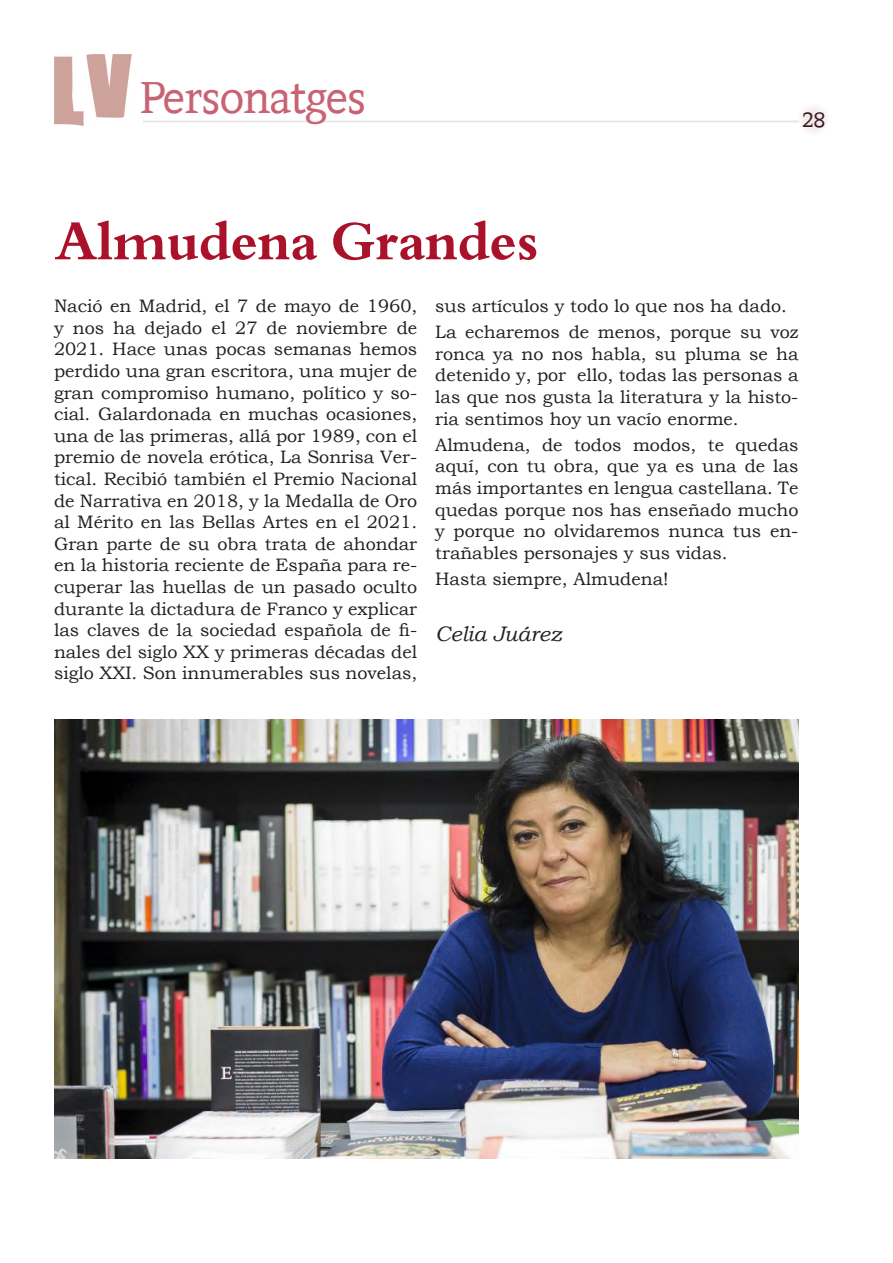
<style>
.page{position:relative;width:893px;height:1263px;background:#fff}
.page>*{position:absolute;margin:0;border:0;box-sizing:border-box;transform-origin:0 0}
.BOOK_ANTIQUA_TEXT{font:700 54px "Bergamo Std";letter-spacing:-.005em;color:#aa122b}
.t1{font:45px "Contra";letter-spacing:-.02em;color:#c76373}
.BOOK_ANTIQUA_TEXT-2{font:italic 21px "Bookman Old Style";color:#231f20}
.t2{font:21px "Contra";color:#231f20}
.BOOK_ANTIQUA_TEXT-3{font:18px/21.6px "Bookman Old Style";color:#231f20;text-align:justify}
</style>
<div class="page">
<hr style="left:142px;top:116px;width:656px;height:2px;background:#383839">
<div style="left:799px;top:104px;width:30px;height:30px;background:#f9eef0;border-radius:50%"></div>
<div style="left:798px;top:104px;width:32px;height:31px;border:2px solid #383839;border-radius:50%"></div>
<img style="left:54px;top:54px;width:77px;height:71px">
<img style="left:54px;top:719px;width:744px;height:439px">
<p class="t1" style="left:140px;top:71px;width:228px">Personatges</p>
<p class="t2" style="left:802px;top:107px;width:25px">28</p>
<p class="BOOK_ANTIQUA_TEXT" style="left:55px;top:210px;width:485px">Almudena Grandes</p>
<p class="BOOK_ANTIQUA_TEXT-3" style="left:54px;top:295px;width:365px">Nació en Madrid, el 7 de mayo de 1960, y nos ha dejado el 27 de noviembre de 2021. Hace unas pocas semanas hemos perdido una gran escritora, una mujer de gran compromiso humano, político y so&shy;cial. Galardonada en muchas ocasiones, una de las primeras, allá por 1989, con el premio de novela erótica, La Sonrisa Ver&shy;tical. Recibió también el Premio Nacional de Narrativa en 2018, y la Medalla de Oro al Mérito en las Bellas Artes en el 2021.<br>Gran parte de su obra trata de ahondar en la historia reciente de España para re&shy;cuperar las huellas de un pasado oculto durante la dictadura de Franco y explicar las claves de la sociedad española de fi&shy;nales del siglo XX y primeras décadas del siglo XXI. Son innumerables sus novelas,</p>
<p class="BOOK_ANTIQUA_TEXT-3" style="left:435px;top:295px;width:353px">sus artículos y todo lo que nos ha dado.</p>
<p class="BOOK_ANTIQUA_TEXT-3" style="left:435px;top:321px;width:365px">La echaremos de menos, porque su voz ronca ya no nos habla, su pluma se ha detenido y, por ello, todas las personas a las que nos gusta la literatura y la histo&shy;ria sentimos hoy un vacío enorme.</p>
<p class="BOOK_ANTIQUA_TEXT-3" style="left:435px;top:434px;width:365px">Almudena, de todos modos, te quedas aquí, con tu obra, que ya es una de las más importantes en lengua castellana. Te quedas porque nos has enseñado mucho y porque no olvidaremos nunca tus en&shy;trañables personajes y sus vidas.</p>
<p class="BOOK_ANTIQUA_TEXT-3" style="left:435px;top:568px;width:235px">Hasta siempre, Almudena!</p>
<p class="BOOK_ANTIQUA_TEXT-2" style="left:435px;top:619px;width:128px">Celia Juárez</p>
</div>
